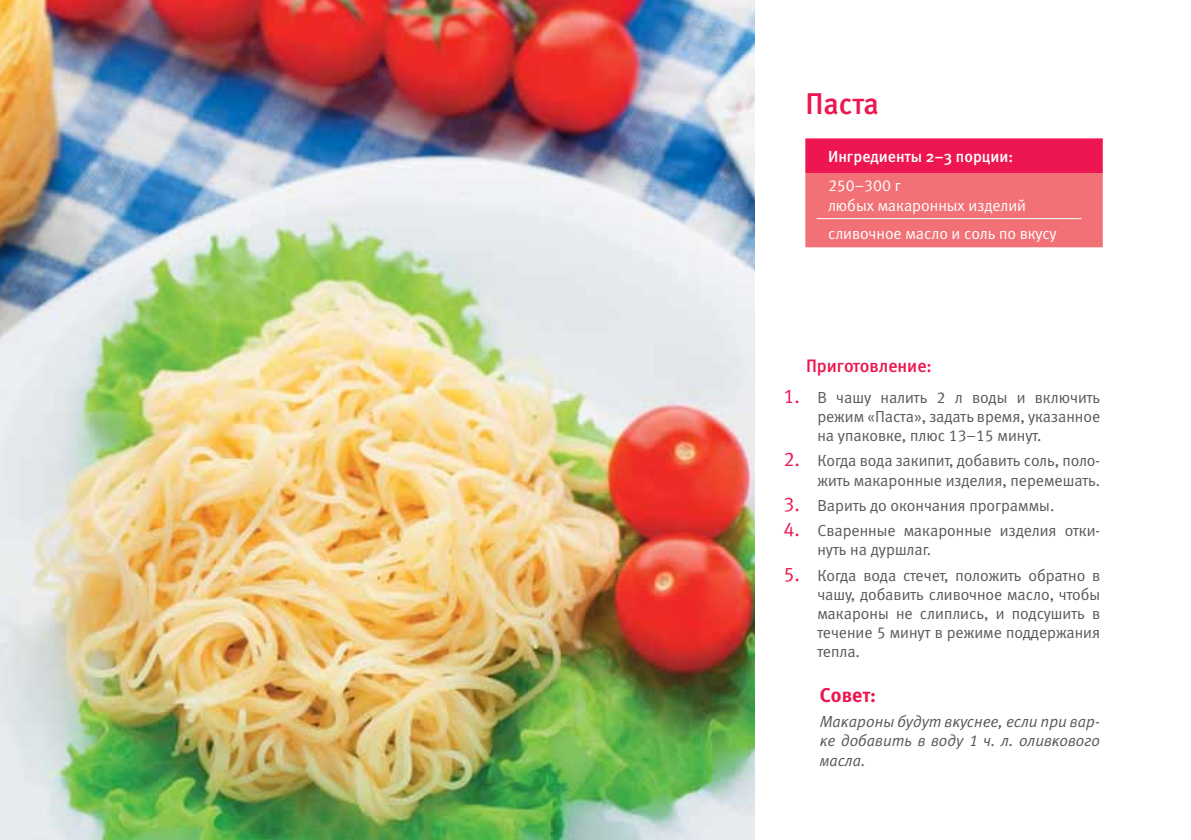
<style>
.page{position:relative;width:1191px;height:840px;background:#fff}
.page>*{position:absolute;margin:0;border:0;box-sizing:border-box;transform-origin:0 0}
.t1{font:30px "Meta Medium LFC";color:#ed1650}
.t2{font:20px "Meta Bold LFC";color:#ed1650}
.t3{font:18px "Meta Medium C";color:#ed1650}
.t4{font:16px/19.2px "Meta Normal LFC";color:#58595b;text-align:justify}
.t5{font:italic 16px/19.2px "Meta Normal LFC";color:#58595b;text-align:justify}
.t6{font:16px/19.2px "Meta Normal LFC";color:#fff}
.t7{font:16px "Meta Medium C";color:#fff}
.s1{font-size:20px;color:#ed1650}
</style>
<div class="page">
<svg style="left:805px;top:138px;width:297px;height:109px;background:#f0546a"></svg>
<hr style="left:816px;top:218px;width:265px;height:1px;background:#fff">
<img style="left:0;top:0;width:754px;height:839px">
<h1 class="t1" style="left:805px;top:87px;width:75px">Паста</h1>
<p class="t7" style="left:828px;top:147px;width:187px">Ингредиенты 2–3 порции:</p>
<p class="t6" style="left:828px;top:176px;width:199px">250–300 г<br>любых макаронных изделий</p>
<p class="t6" style="left:828px;top:224px;width:230px">сливочное масло и соль по вкусу</p>
<p class="t3" style="left:806px;top:355px;width:127px">Приготовление:</p>
<p class="t4" style="left:817px;top:387px;width:284px;text-indent:-34px"><span class="s1">1.</span> В чашу налить 2 л воды и включить режим «Паста», задать время, указанное на упаковке, плюс 13–15 минут.</p>
<p class="t4" style="left:783px;top:451px;width:318px;text-align:right"><span class="s1">2.</span> Когда вода закипит, добавить соль, поло&shy;жить макаронные изделия, перемешать.</p>
<p class="t4" style="left:783px;top:495px;width:272px"><span class="s1">3.</span> Варить до окончания программы.</p>
<p class="t4" style="left:817px;top:520px;width:284px;text-indent:-34px"><span class="s1">4.</span> Сваренные макаронные изделия отки&shy;нуть на дуршлаг.</p>
<p class="t4" style="left:817px;top:565px;width:284px;text-indent:-34px"><span class="s1">5.</span> Когда вода стечет, положить обратно в чашу, добавить сливочное масло, чтобы макароны не слиплись, и подсушить в течение 5 минут в режиме поддержания тепла.</p>
<p class="t2" style="left:819px;top:683px;width:58px">Совет:</p>
<p class="t5" style="left:819px;top:711px;width:282px">Макароны будут вкуснее, если при вар&shy;ке добавить в воду 1 ч. л. оливкового масла.</p>
</div>
